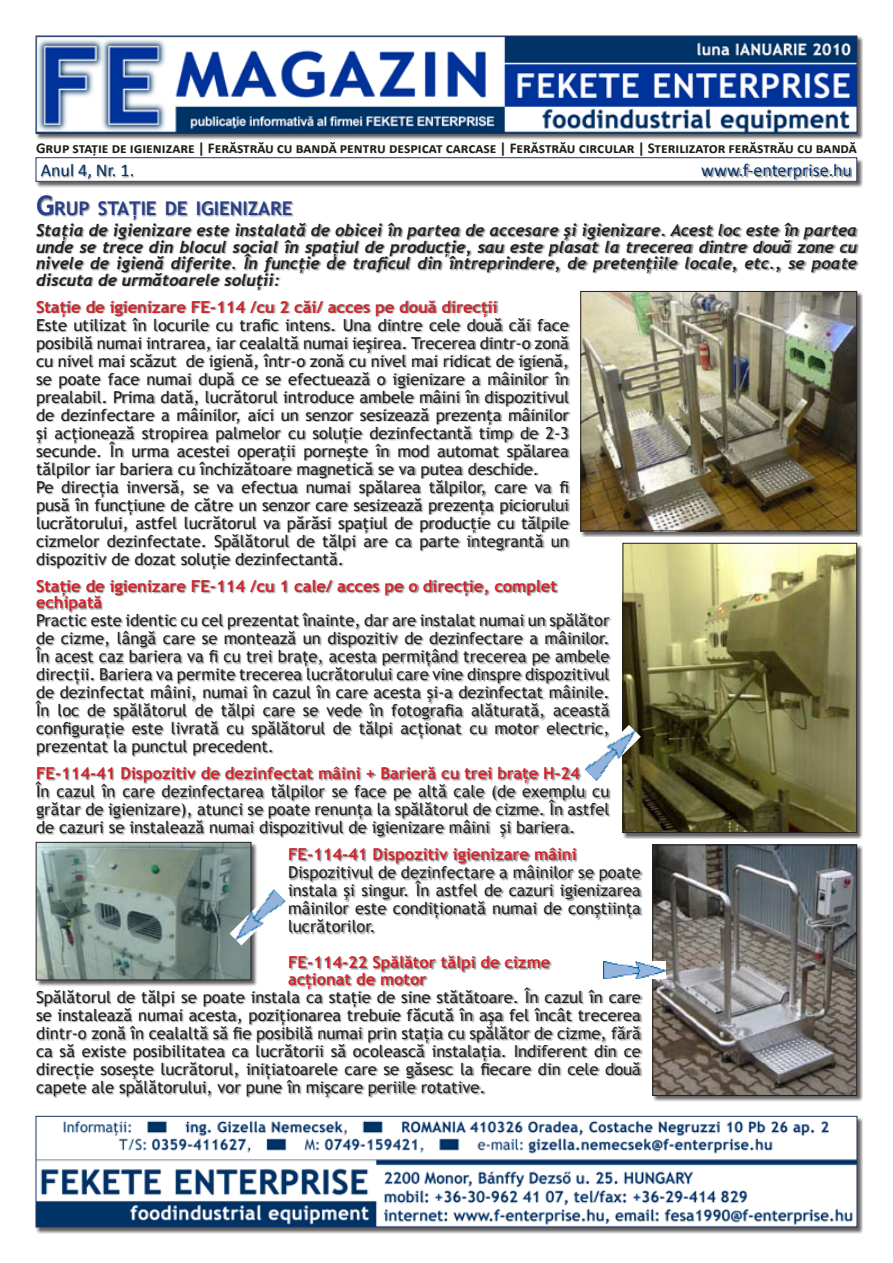
<style>
.page{position:relative;width:893px;height:1263px;background:#fff}
.page>*{position:absolute;margin:0;border:0;box-sizing:border-box;transform-origin:0 0}
.t1{font:700 18.9px "Trebuchet MS";color:#253f8e}
.t2{font:18px "Calibri";color:#036}
.t3{font:16.5px/18px "Trebuchet MS";color:#231f20;text-align:justify}
.t4{font:italic 700 16.5px/16.5px "Trebuchet";color:#231f20;text-align:justify}
.t5{font:700 16.5px/16.5px "Trebuchet MS";color:#d1232a}
.t6{font:700 15px "Calibri";color:#231f20}
.s1{font-size:27px}
</style>
<div class="page">
<div style="left:35px;top:196px;width:823px;height:902px;background:#231f20;opacity:.5"></div>
<div style="left:36px;top:36px;width:827px;height:103px;background:#231f20;opacity:.7"></div>
<img style="left:38px;top:38px;width:817px;height:93px">
<div style="left:36px;top:36px;width:821px;height:97px;border:1px solid #1a3564"></div>
<div style="left:36px;top:1116px;width:827px;height:117px;background:#231f20;opacity:.7"></div>
<img style="left:38px;top:1118px;width:817px;height:107px">
<div style="left:36px;top:1116px;width:821px;height:111px;border:1px solid #1a3564"></div>
<div style="left:36px;top:158px;width:827px;height:30px;background:#231f20;opacity:.7"></div>
<div style="left:36px;top:158px;width:821px;height:23px;background:#fff"></div>
<div style="left:40px;top:164px;width:812px;height:16px;background:#231f20;opacity:.5"></div>
<div style="left:36px;top:158px;width:821px;height:24px;border:1px solid #1a3564"></div>
<div style="left:580px;top:291px;width:283px;height:246px;background:#231f20;opacity:.7"></div>
<img style="left:580px;top:291px;width:275px;height:240px">
<div style="left:581px;top:291px;width:276px;height:240px;border:1px solid #231f20"></div>
<div style="left:36px;top:842px;width:221px;height:144px;background:#231f20;opacity:.7"></div>
<svg style="left:36px;top:842px;width:215px;height:138px;background:#7b8f89"></svg>
<div style="left:623px;top:543px;width:240px;height:296px;background:#231f20;opacity:.7"></div>
<img style="left:625px;top:545px;width:230px;height:286px">
<div style="left:623px;top:543px;width:234px;height:290px;border:1px solid #231f20"></div>
<div style="left:652px;top:845px;width:211px;height:257px;background:#231f20;opacity:.7"></div>
<img style="left:654px;top:847px;width:201px;height:247px">
<div style="left:652px;top:845px;width:205px;height:251px;border:1px solid #231f20"></div>
<img style="left:585px;top:725px;width:56px;height:56px">
<img style="left:230px;top:889px;width:56px;height:56px">
<img style="left:603px;top:962px;width:63px;height:16px">
<p class="t6" style="left:36px;top:138px;width:822px">Grup staţie de igienizare | Ferăstrău cu bandă pentru despicat carcase | Ferăstrău circular | Sterilizator ferăstrău cu bandă</p>
<p class="t2" style="left:41px;top:159px;width:95px">Anul 4, Nr. 1.</p>
<p class="t2" style="left:701px;top:159px;width:152px">www.f-enterprise.hu</p>
<p class="t1" style="left:36px;top:197px;width:258px"><span class="s1">G</span>RUP STAŢIE DE IGIENIZARE</p>
<p class="t4" style="left:36px;top:222px;width:822px">Staţia de igienizare este instalată de obicei în partea de accesare şi igienizare. Acest loc este în partea unde se trece din blocul social în spaţiul de producţie, sau este plasat la trecerea dintre două zone cu nivele de igienă diferite. În funcţie de traficul din întreprindere, de pretenţiile locale, etc., se poate discuta de următoarele soluţii:</p>
<p class="t5" style="left:36px;top:298px;width:463px">Staţie de igienizare FE-114 /cu 2 căi/ acces pe două direcţii</p>
<p class="t3" style="left:36px;top:316px;width:534px">Este utilizat în locurile cu trafic intens. Una dintre cele două căi face posibilă numai intrarea, iar cealaltă numai ieşirea. Trecerea dintr-o zonă cu nivel mai scăzut de igienă, într-o zonă cu nivel mai ridicat de igienă, se poate face numai după ce se efectuează o igienizare a mâinilor în prealabil. Prima dată, lucrătorul introduce ambele mâini în dispozitivul de dezinfectare a mâinilor, aici un senzor sesizează prezenţa mâinilor şi acţionează stropirea palmelor cu soluţie dezinfectantă timp de 2-3 secunde. În urma acestei operaţii porneşte în mod automat spălarea tălpilor iar bariera cu închizătoare magnetică se va putea deschide.</p>
<p class="t3" style="left:36px;top:478px;width:534px">Pe direcţia inversă, se va efectua numai spălarea tălpilor, care va fi pusă în funcţiune de către un senzor care sesizează prezenţa piciorului lucrătorului, astfel lucrătorul va părăsi spaţiul de producţie cu tălpile cizmelor dezinfectate. Spălătorul de tălpi are ca parte integrantă un dispozitiv de dozat soluţie dezinfectantă.</p>
<p class="t5" style="left:36px;top:577px;width:522px">Staţie de igienizare FE-114 /cu 1 cale/ acces pe o direcţie, complet echipată</p>
<p class="t3" style="left:36px;top:611px;width:575px">Practic este identic cu cel prezentat înainte, dar are instalat numai un spălător de cizme, lângă care se montează un dispozitiv de dezinfectare a mâinilor.<br>În acest caz bariera va fi cu trei braţe, acesta permiţând trecerea pe ambele direcţii. Bariera va permite trecerea lucrătorului care vine dinspre dispozitivul de dezinfectat mâini, numai în cazul în care acesta şi-a dezinfectat mâinile.<br>În loc de spălătorul de tălpi care se vede în fotografia alăturată, această configuraţie este livrată cu spălătorul de tălpi acţionat cu motor electric, prezentat la punctul precedent.</p>
<p class="t5" style="left:36px;top:765px;width:545px">FE-114-41 Dispozitiv de dezinfectat mâini + Barieră cu trei braţe H-24</p>
<p class="t3" style="left:36px;top:782px;width:575px">În cazul în care dezinfectarea tălpilor se face pe altă cale (de exemplu cu grătar de igienizare), atunci se poate renunţa la spălătorul de cizme. În astfel de cazuri se instalează numai dispozitivul de igienizare mâini şi bariera.</p>
<p class="t5" style="left:288px;top:846px;width:290px">FE-114-41 Dispozitiv igienizare mâini</p>
<p class="t3" style="left:288px;top:863px;width:354px">Dispozitivul de dezinfectare a mâinilor se poate instala şi singur. În astfel de cazuri igienizarea mâinilor este condiţionată numai de conştiinţa lucrătorilor.</p>
<p class="t5" style="left:288px;top:954px;width:264px">FE-114-22 Spălător tălpi de cizme acţionat de motor</p>
<p class="t3" style="left:36px;top:988px;width:606px">Spălătorul de tălpi se poate instala ca staţie de sine stătătoare. În cazul în care se instalează numai acesta, poziţionarea trebuie făcută în aşa fel încât trecerea dintr-o zonă în cealaltă să fie posibilă numai prin staţia cu spălător de cizme, fără ca să existe posibilitatea ca lucrătorii să ocolească instalaţia. Indiferent din ce direcţie soseşte lucrătorul, iniţiatoarele care se găsesc la fiecare din cele două capete ale spălătorului, vor pune în mişcare periile rotative.</p>
</div>
